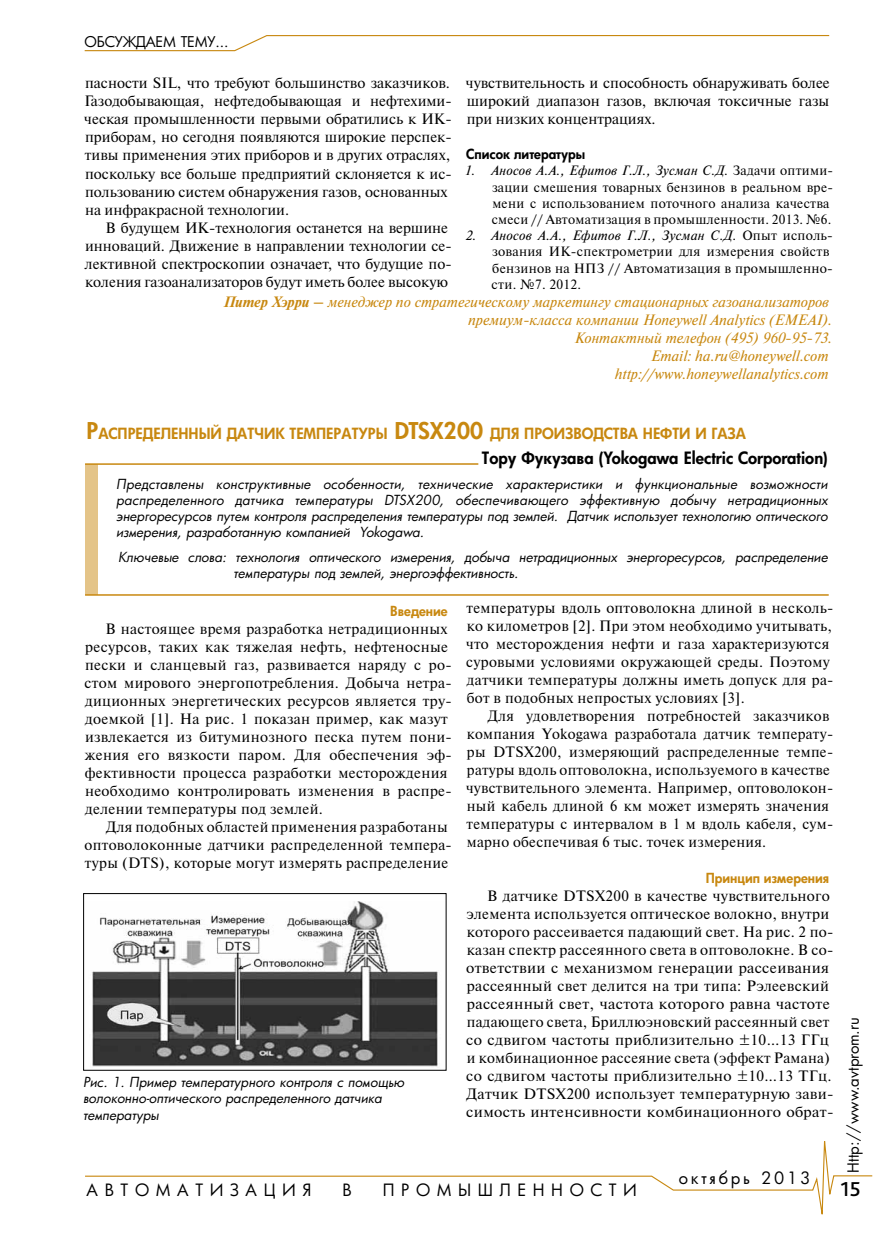
<style>
.page{position:relative;width:893px;height:1234px;background:#fff}
.page>*{position:absolute;margin:0;border:0;box-sizing:border-box;transform-origin:0 0}
.t1{font:500 21px "Bliss Pro";color:#000}
.t2{font:800 16.5px "Futura Cyr";color:#000}
.t3{font:16.5px "Futura Cyr";letter-spacing:.4em;color:#000}
.t4{font:16.5px "Futura Cyr";letter-spacing:.17em;color:#000}
.t5{font:15px/18px "Newton";letter-spacing:.02em;color:#000}
.t6{font:15px/18px "Newton C";color:#000}
.t7{font:italic 15px/18px "Newton C";color:#c88810;text-align:right}
.t8{font:800 15px "Futura Cyr";color:#c88810}
.t9{font:15px "Futura Cyr";color:#000}
.t10{font:14.4px "Futura Cyr";letter-spacing:-.01em;color:#000}
.t11{font:italic 13.5px/16.2px "Futura Cyr";color:#000}
.t12{font:13.5px/16.2px "Newton";letter-spacing:.02em;color:#000}
.t13{font:800 13.5px "Futura Cyr";color:#c88810}
.t14{font:800 13.5px "Futura Cyr";color:#000}
.s1{font-style:italic}
.s2{font-weight:700}
.s3{font-size:22.5px}
</style>
<div class="page">
<svg style="left:85px;top:1141px;width:788px;height:74px"></svg>
<svg style="left:84px;top:35px;width:746px;height:17px"></svg>
<div style="left:85px;top:464px;width:12px;height:130px;background:#e4c488"></div>
<hr style="left:85px;top:463px;width:393px;height:1px;background:#c88810">
<hr style="left:85px;top:594px;width:744px;height:1px;background:#c88810">
<img style="left:92px;top:901px;width:346px;height:166px">
<div style="left:83px;top:893px;width:363px;height:177px;border:1px solid #000"></div>
<p class="t10" style="left:84px;top:33px;width:145px">ОБСУЖДАЕМ ТЕМУ...</p>
<p class="t6" style="left:84px;top:74px;width:369px">пасности SIL, что требуют большинство заказчиков.<br>Газодобывающая, нефтедобывающая и нефтехими&shy;ческая промышленности первыми обратились к ИК&shy;приборам, но сегодня появляются широкие перспек&shy;тивы применения этих приборов и в других отраслях, поскольку все больше предприятий склоняется к ис&shy;пользованию систем обнаружения газов, основанных на инфракрасной технологии.</p>
<p class="t6" style="left:85px;top:218px;width:368px;text-indent:21px">В будущем ИК-технология останется на вершине инноваций. Движение в направлении технологии се&shy;лективной спектроскопии означает, что будущие по&shy;коления газоанализаторов будут иметь более высокую</p>
<p class="t6" style="left:466px;top:74px;width:365px;text-align:justify">чувствительность и способность обнаруживать более широкий диапазон газов, включая токсичные газы при низких концентрациях.</p>
<p class="t14" style="left:466px;top:146px;width:120px">Список литературы</p>
<p class="t12" style="left:492px;top:162px;width:343px;text-indent:-27px"><span class="s1">1. Аносов А.А., Ефитов Г.Л., Зусман С.Д.</span> Задачи оптими&shy;зации смешения товарных бензинов в реальном вре&shy;мени с использованием поточного анализа качества смеси // Автоматизация в промышленности. 2013. №6.</p>
<p class="t12" style="left:492px;top:227px;width:343px;text-indent:-26px"><span class="s1">2. Аносов А.А., Ефитов Г.Л., Зусман С.Д.</span> Опыт исполь&shy;зования ИК-спектрометрии для измерения свойств бензинов на НПЗ // Автоматизация в промышленно&shy;сти. №7. 2012.</p>
<p class="t7" style="left:223px;top:292px;width:610px"><span class="s2">Питер Хэрри –</span> менеджер по стратегическому маркетингу стационарных газоанализаторов премиум-класса компании Honeywell Analytics (EMEAI).<br>Контактный телефон (495) 960-95-73.<br>Email: ha.ru@honeywell.com<br>http://www.honeywellanalytics.com</p>
<p class="t8" style="left:87px;top:424px;width:23px"><span class="s3">Р</span>аспределенный</p>
<p class="t8" style="left:227px;top:424px;width:11px">датчик</p>
<p class="t8" style="left:290px;top:424px;width:10px">температуры</p>
<p class="t8" style="left:395px;top:424px;width:140px"><span class="s3">DTSX200</span> для производства</p>
<p class="t8" style="left:643px;top:424px;width:11px">нефти</p>
<p class="t8" style="left:695px;top:424px;width:26px">и газа</p>
<p class="t2" style="left:482px;top:447px;width:347px">Тору Фукузава (Yokogawa Electric Corporation)</p>
<p class="t11" style="left:116px;top:475px;width:713px;text-align:justify">Представлены конструктивные особенности, технические характеристики и функциональные возможности распределенного датчика температуры DTSX200, обеспечивающего эффективную добычу нетрадиционных энергоресурсов путем контроля распределения температуры под землей. Датчик использует технологию оптического измерения, разработанную компанией Yokogawa.</p>
<p class="t11" style="left:234px;top:549px;width:596px;text-indent:-116px">Ключевые слова: технология оптического измерения, добыча нетрадиционных энергоресурсов, распределение температуры под землей, энергоэффективность.</p>
<p class="t5" style="left:466px;top:598px;width:369px">температуры вдоль оптоволокна длиной в несколь&shy;ко километров [2]. При этом необходимо учитывать, что месторождения нефти и газа характеризуются суровыми условиями окружающей среды. Поэтому датчики температуры должны иметь допуск для ра&shy;бот в подобных непростых условиях [3].</p>
<p class="t5" style="left:466px;top:706px;width:369px;text-indent:22px">Для удовлетворения потребностей заказчиков компания Yokogawa разработала датчик температу&shy;ры DTSX200, измеряющий распределенные темпе&shy;ратуры вдоль оптоволокна, используемого в качестве чувствительного элемента. Например, оптоволокон&shy;ный кабель длиной 6 км может измерять значения температуры с интервалом в 1 м вдоль кабеля, сум&shy;марно обеспечивая 6 тыс. точек измерения.</p>
<p class="t13" style="left:706px;top:869px;width:125px">Принцип измерения</p>
<p class="t5" style="left:466px;top:886px;width:369px;text-indent:21px">В датчике DTSX200 в качестве чувствительного элемента используется оптическое волокно, внутри которого рассеивается падающий свет. На рис. 2 по&shy;казан спектр рассеянного света в оптоволокне. В со&shy;ответствии с механизмом генерации рассеивания рассеянный свет делится на три типа: Рэлеевский рассеянный свет, частота которого равна частоте падающего света, Бриллюэновский рассеянный свет со сдвигом частоты приблизительно ±10…13 ГГц и комбинационное рассеяние света (эффект Рамана) со сдвигом частоты приблизительно ±10…13 ТГц.<br>Датчик DTSX200 использует температурную зави&shy;симость интенсивности комбинационного обрат-</p>
<p class="t13" style="left:390px;top:602px;width:59px">Введение</p>
<p class="t5" style="left:85px;top:618px;width:369px;text-indent:21px">В настоящее время разработка нетрадиционных ресурсов, таких как тяжелая нефть, нефтеносные пески и сланцевый газ, развивается наряду с ро&shy;стом мирового энергопотребления. Добыча нетра&shy;диционных энергетических ресурсов является тру&shy;доемкой [1]. На рис. 1 показан пример, как мазут извлекается из битуминозного песка путем пони&shy;жения его вязкости паром. Для обеспечения эф&shy;фективности процесса разработки месторождения необходимо контролировать изменения в распре&shy;делении температуры под землей.</p>
<p class="t5" style="left:85px;top:816px;width:369px;text-indent:22px">Для подобных областей применения разработаны оптоволоконные датчики распределенной темпера&shy;туры (DTS), которые могут измерять распределение</p>
<p class="t9" style="left:844px;top:1172px;width:157px;rotate:-90deg">Http://www.avtprom.ru</p>
<p class="t11" style="left:83px;top:1073px;width:323px">Рис. 1. Пример температурного контроля с помощью волоконно-оптического распределенного датчика температуры</p>
<p class="t4" style="left:679px;top:1167px;width:133px">октябрь 2013</p>
<p class="t3" style="left:87px;top:1179px;width:226px">АВТОМАТИЗАЦИЯ</p>
<p class="t3" style="left:342px;top:1179px;width:11px">В</p>
<p class="t3" style="left:383px;top:1179px;width:256px">ПРОМЫШЛЕННОСТИ</p>
<h1 class="t1" style="left:840px;top:1176px;width:22px">15</h1>
</div>
